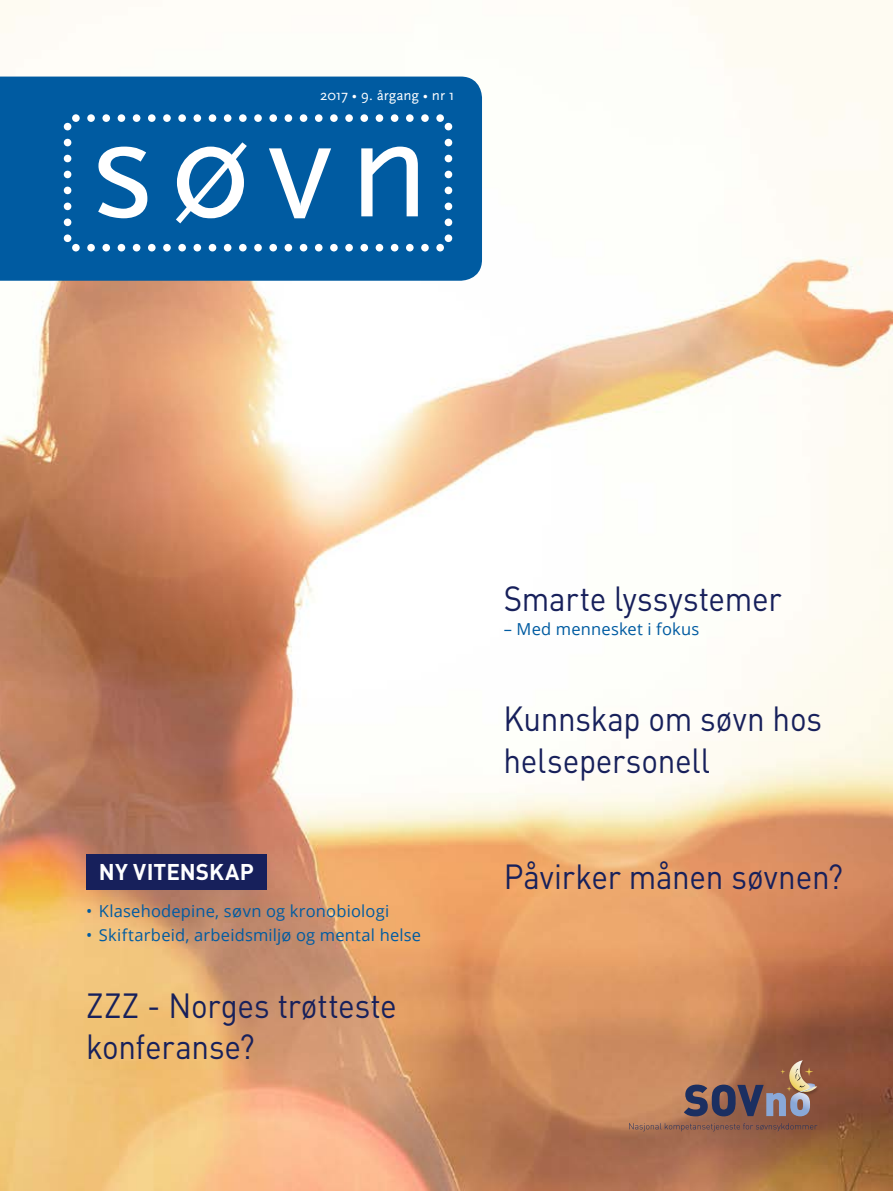
<style>
.page{position:relative;width:893px;height:1191px;background:#fff}
.page>*{position:absolute;margin:0;border:0;box-sizing:border-box;transform-origin:0 0}
.t1{font:34.5px/41.4px "DIN Pro";letter-spacing:-.01em;color:#17205b;scale:.91 1}
.t2{font:700 22.5px "DIN Pro";letter-spacing:.005em;color:#fff}
.t3{font:16.5px "Open Sans";letter-spacing:.01em;color:#005ba1}
.t4{font:15px "Scala Sans";letter-spacing:-.005em;color:#fff}
</style>
<div class="page">
<img style="left:0;top:0;width:893px;height:1191px">
<div style="left:0;top:77px;width:482px;height:204px;background:#005ba1"></div>
<svg style="left:98px;top:142px;width:320px;height:81px"></svg>
<div style="left:72px;top:114px;width:8px;height:8px;background:#fff;border-radius:50%"></div>
<div style="left:72px;top:244px;width:8px;height:7px;background:#fff;border-radius:50%"></div>
<div style="left:64px;top:123px;width:7px;height:7px;background:#fff;border-radius:50%"></div>
<div style="left:445px;top:123px;width:7px;height:7px;background:#fff;border-radius:50%"></div>
<div style="left:64px;top:139px;width:7px;height:7px;background:#fff;border-radius:50%"></div>
<div style="left:445px;top:139px;width:7px;height:7px;background:#fff;border-radius:50%"></div>
<div style="left:64px;top:155px;width:7px;height:7px;background:#fff;border-radius:50%"></div>
<div style="left:445px;top:155px;width:7px;height:7px;background:#fff;border-radius:50%"></div>
<div style="left:64px;top:171px;width:7px;height:7px;background:#fff;border-radius:50%"></div>
<div style="left:445px;top:171px;width:7px;height:7px;background:#fff;border-radius:50%"></div>
<div style="left:64px;top:187px;width:7px;height:7px;background:#fff;border-radius:50%"></div>
<div style="left:445px;top:187px;width:7px;height:7px;background:#fff;border-radius:50%"></div>
<div style="left:64px;top:203px;width:7px;height:7px;background:#fff;border-radius:50%"></div>
<div style="left:445px;top:203px;width:7px;height:7px;background:#fff;border-radius:50%"></div>
<div style="left:64px;top:218px;width:7px;height:8px;background:#fff;border-radius:50%"></div>
<div style="left:445px;top:218px;width:7px;height:8px;background:#fff;border-radius:50%"></div>
<div style="left:64px;top:234px;width:7px;height:8px;background:#fff;border-radius:50%"></div>
<div style="left:445px;top:234px;width:7px;height:8px;background:#fff;border-radius:50%"></div>
<div style="left:87px;top:114px;width:8px;height:8px;background:#fff;border-radius:50%"></div>
<div style="left:87px;top:244px;width:8px;height:7px;background:#fff;border-radius:50%"></div>
<div style="left:102px;top:114px;width:8px;height:8px;background:#fff;border-radius:50%"></div>
<div style="left:102px;top:244px;width:8px;height:7px;background:#fff;border-radius:50%"></div>
<div style="left:118px;top:114px;width:7px;height:8px;background:#fff;border-radius:50%"></div>
<div style="left:118px;top:244px;width:7px;height:7px;background:#fff;border-radius:50%"></div>
<div style="left:133px;top:114px;width:7px;height:8px;background:#fff;border-radius:50%"></div>
<div style="left:133px;top:244px;width:7px;height:7px;background:#fff;border-radius:50%"></div>
<div style="left:148px;top:114px;width:8px;height:8px;background:#fff;border-radius:50%"></div>
<div style="left:148px;top:244px;width:8px;height:7px;background:#fff;border-radius:50%"></div>
<div style="left:163px;top:114px;width:8px;height:8px;background:#fff;border-radius:50%"></div>
<div style="left:163px;top:244px;width:8px;height:7px;background:#fff;border-radius:50%"></div>
<div style="left:178px;top:114px;width:8px;height:8px;background:#fff;border-radius:50%"></div>
<div style="left:178px;top:244px;width:8px;height:7px;background:#fff;border-radius:50%"></div>
<div style="left:194px;top:114px;width:7px;height:8px;background:#fff;border-radius:50%"></div>
<div style="left:194px;top:244px;width:7px;height:7px;background:#fff;border-radius:50%"></div>
<div style="left:209px;top:114px;width:7px;height:8px;background:#fff;border-radius:50%"></div>
<div style="left:209px;top:244px;width:7px;height:7px;background:#fff;border-radius:50%"></div>
<div style="left:224px;top:114px;width:7px;height:8px;background:#fff;border-radius:50%"></div>
<div style="left:224px;top:244px;width:7px;height:7px;background:#fff;border-radius:50%"></div>
<div style="left:239px;top:114px;width:8px;height:8px;background:#fff;border-radius:50%"></div>
<div style="left:239px;top:244px;width:8px;height:7px;background:#fff;border-radius:50%"></div>
<div style="left:254px;top:114px;width:8px;height:8px;background:#fff;border-radius:50%"></div>
<div style="left:254px;top:244px;width:8px;height:7px;background:#fff;border-radius:50%"></div>
<div style="left:269px;top:114px;width:8px;height:8px;background:#fff;border-radius:50%"></div>
<div style="left:269px;top:244px;width:8px;height:7px;background:#fff;border-radius:50%"></div>
<div style="left:285px;top:114px;width:7px;height:8px;background:#fff;border-radius:50%"></div>
<div style="left:285px;top:244px;width:7px;height:7px;background:#fff;border-radius:50%"></div>
<div style="left:300px;top:114px;width:7px;height:8px;background:#fff;border-radius:50%"></div>
<div style="left:300px;top:244px;width:7px;height:7px;background:#fff;border-radius:50%"></div>
<div style="left:315px;top:114px;width:8px;height:8px;background:#fff;border-radius:50%"></div>
<div style="left:315px;top:244px;width:8px;height:7px;background:#fff;border-radius:50%"></div>
<div style="left:330px;top:114px;width:8px;height:8px;background:#fff;border-radius:50%"></div>
<div style="left:330px;top:244px;width:8px;height:7px;background:#fff;border-radius:50%"></div>
<div style="left:345px;top:114px;width:8px;height:8px;background:#fff;border-radius:50%"></div>
<div style="left:345px;top:244px;width:8px;height:7px;background:#fff;border-radius:50%"></div>
<div style="left:360px;top:114px;width:8px;height:8px;background:#fff;border-radius:50%"></div>
<div style="left:360px;top:244px;width:8px;height:7px;background:#fff;border-radius:50%"></div>
<div style="left:376px;top:114px;width:7px;height:8px;background:#fff;border-radius:50%"></div>
<div style="left:376px;top:244px;width:7px;height:7px;background:#fff;border-radius:50%"></div>
<div style="left:391px;top:114px;width:7px;height:8px;background:#fff;border-radius:50%"></div>
<div style="left:391px;top:244px;width:7px;height:7px;background:#fff;border-radius:50%"></div>
<div style="left:406px;top:114px;width:8px;height:8px;background:#fff;border-radius:50%"></div>
<div style="left:406px;top:244px;width:8px;height:7px;background:#fff;border-radius:50%"></div>
<div style="left:421px;top:114px;width:8px;height:8px;background:#fff;border-radius:50%"></div>
<div style="left:421px;top:244px;width:8px;height:7px;background:#fff;border-radius:50%"></div>
<div style="left:436px;top:114px;width:8px;height:8px;background:#fff;border-radius:50%"></div>
<div style="left:436px;top:244px;width:8px;height:7px;background:#fff;border-radius:50%"></div>
<div style="left:86px;top:854px;width:181px;height:35px;background:#17205b"></div>
<svg style="left:629px;top:1123px;width:188px;height:8px;background:#8b5d4d"></svg>
<img style="left:787px;top:1059px;width:33px;height:37px">
<svg style="left:684px;top:1060px;width:133px;height:56px;background:#8c6b61"></svg>
<p class="t4" style="left:320px;top:87px;width:136px">2017 • 9. årgang • nr 1</p>
<p class="t2" style="left:99px;top:856px;width:156px">NY VITENSKAP</p>
<p class="t3" style="left:86px;top:899px;width:304px">• Klasehodepine, søvn og kronobiologi</p>
<p class="t3" style="left:86px;top:923px;width:337px">• Skiftarbeid, arbeidsmiljø og mental helse</p>
<p class="t1" style="left:86px;top:983px;width:343px">ZZZ - Norges trøtteste konferanse?</p>
<p class="t1" style="left:504px;top:577px;width:307px">Smarte lyssystemer</p>
<p class="t3" style="left:504px;top:618px;width:197px">– Med mennesket i fokus</p>
<p class="t1" style="left:503px;top:697px;width:352px">Kunnskap om søvn hos helsepersonell</p>
<p class="t1" style="left:504px;top:854px;width:374px">Påvirker månen søvnen?</p>
</div>
